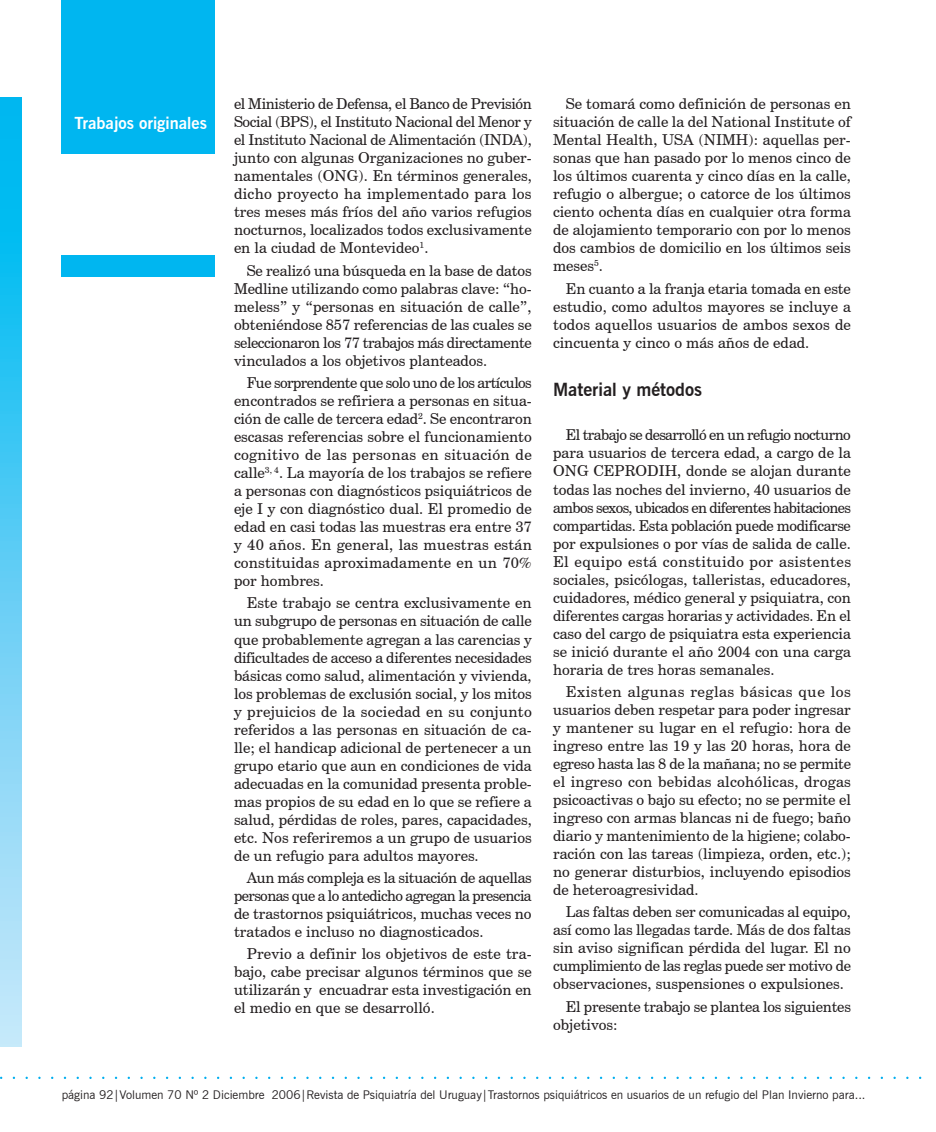
<style>
.page{position:relative;width:936px;height:1132px;background:#fff}
.page>*{position:absolute;margin:0;border:0;box-sizing:border-box;transform-origin:0 0}
.t1{font:700 18px "News Gothic BT";color:#231f20}
.t2{font:700 16.5px "News Gothic BT";color:#fff}
.t3{font:15px/18px "Century Schoolbook BT";color:#231f20;text-align:justify}
.t4{font:12px "News Gothic BT";color:#231f20}
</style>
<div class="page">
<div style="left:62px;top:0;width:153px;height:153px;background:#00b6f0"></div>
<div style="left:0;top:98px;width:21px;height:948px;background:linear-gradient(to bottom,#00b5f0,#cee8fa)"></div>
<div style="left:62px;top:255px;width:153px;height:21px;background:#00b6f0"></div>
<p class="t2" style="left:74px;top:113px;width:134px">Trabajos originales</p>
<p class="t3" style="left:234px;top:95px;width:299px">el Ministerio de Defensa, el Banco de Previsión Social (BPS), el Instituto Nacional del Menor y el Instituto Nacional de Alimentación (INDA), junto con algunas Organizaciones no guber&shy;namentales (ONG). En términos generales, dicho proyecto ha implementado para los tres meses más fríos del año varios refugios nocturnos, localizados todos exclusivamente en la ciudad de Montevideo<sup>1</sup>.</p>
<p class="t3" style="left:234px;top:261px;width:299px;text-indent:13px">Se realizó una búsqueda en la base de datos Medline utilizando como palabras clave: “ho&shy;meless” y “personas en situación de calle”, obteniéndose 857 referencias de las cuales se seleccionaron los 77 trabajos más directamente vinculados a los objetivos planteados.</p>
<p class="t3" style="left:234px;top:373px;width:299px;text-indent:13px">Fue sorprendente que solo uno de los artículos encontrados se refiriera a personas en situa&shy;ción de calle de tercera edad<sup>2</sup>. Se encontraron escasas referencias sobre el funcionamiento cognitivo de las personas en situación de calle<sup>3,</sup> <sup>4</sup>. La mayoría de los trabajos se refiere a personas con diagnósticos psiquiátricos de eje I y con diagnóstico dual. El promedio de edad en casi todas las muestras era entre 37 y 40 años. En general, las muestras están constituidas aproximadamente en un 70% por hombres.</p>
<p class="t3" style="left:234px;top:593px;width:299px;text-indent:13px">Este trabajo se centra exclusivamente en un subgrupo de personas en situación de calle que probablemente agregan a las carencias y dificultades de acceso a diferentes necesidades básicas como salud, alimentación y vivienda, los problemas de exclusión social, y los mitos y prejuicios de la sociedad en su conjunto referidos a las personas en situación de ca&shy;lle; el handicap adicional de pertenecer a un grupo etario que aun en condiciones de vida adecuadas en la comunidad presenta proble&shy;mas propios de su edad en lo que se refiere a salud, pérdidas de roles, pares, capacidades, etc. Nos referiremos a un grupo de usuarios de un refugio para adultos mayores.</p>
<p class="t3" style="left:234px;top:868px;width:299px;text-indent:13px">Aun más compleja es la situación de aquellas personas que a lo antedicho agregan la presencia de trastornos psiquiátricos, muchas veces no tratados e incluso no diagnosticados.</p>
<p class="t3" style="left:234px;top:944px;width:299px;text-indent:13px">Previo a definir los objetivos de este tra&shy;bajo, cabe precisar algunos términos que se utilizarán y encuadrar esta investigación en el medio en que se desarrolló.</p>
<p class="t3" style="left:553px;top:95px;width:299px;text-indent:13px">Se tomará como definición de personas en situación de calle la del National Institute of Mental Health, USA (NIMH): aquellas per&shy;sonas que han pasado por lo menos cinco de los últimos cuarenta y cinco días en la calle, refugio o albergue; o catorce de los últimos ciento ochenta días en cualquier otra forma de alojamiento temporario con por lo menos dos cambios de domicilio en los últimos seis meses<sup>5</sup>.</p>
<p class="t3" style="left:553px;top:279px;width:299px;text-indent:13px">En cuanto a la franja etaria tomada en este estudio, como adultos mayores se incluye a todos aquellos usuarios de ambos sexos de cincuenta y cinco o más años de edad.</p>
<p class="t1" style="left:553px;top:378px;width:150px">Material y métodos</p>
<p class="t3" style="left:553px;top:426px;width:299px;text-indent:13px">El trabajo se desarrolló en un refugio nocturno para usuarios de tercera edad, a cargo de la ONG CEPRODIH, donde se alojan durante todas las noches del invierno, 40 usuarios de ambos sexos, ubicados en diferentes habitaciones compartidas. Esta población puede modificarse por expulsiones o por vías de salida de calle.<br>El equipo está constituido por asistentes sociales, psicólogas, talleristas, educadores, cuidadores, médico general y psiquiatra, con diferentes cargas horarias y actividades. En el caso del cargo de psiquiatra esta experiencia se inició durante el año 2004 con una carga horaria de tres horas semanales.</p>
<p class="t3" style="left:553px;top:682px;width:299px;text-indent:13px">Existen algunas reglas básicas que los usuarios deben respetar para poder ingresar y mantener su lugar en el refugio: hora de ingreso entre las 19 y las 20 horas, hora de egreso hasta las 8 de la mañana; no se permite el ingreso con bebidas alcohólicas, drogas psicoactivas o bajo su efecto; no se permite el ingreso con armas blancas ni de fuego; baño diario y mantenimiento de la higiene; colabo&shy;ración con las tareas (limpieza, orden, etc.); no generar disturbios, incluyendo episodios de heteroagresividad.</p>
<p class="t3" style="left:553px;top:902px;width:299px;text-indent:13px">Las faltas deben ser comunicadas al equipo, así como las llegadas tarde. Más de dos faltas sin aviso significan pérdida del lugar. El no cumplimiento de las reglas puede ser motivo de observaciones, suspensiones o expulsiones.</p>
<p class="t3" style="left:553px;top:996px;width:299px;text-indent:13px">El presente trabajo se plantea los siguientes objetivos:</p>
<p class="t4" style="left:62px;top:1086px;width:805px">página 92|Volumen 70 Nº 2 Diciembre 2006|Revista de Psiquiatría del Uruguay|Trastornos psiquiátricos en usuarios de un refugio del Plan Invierno para...</p>
</div>
